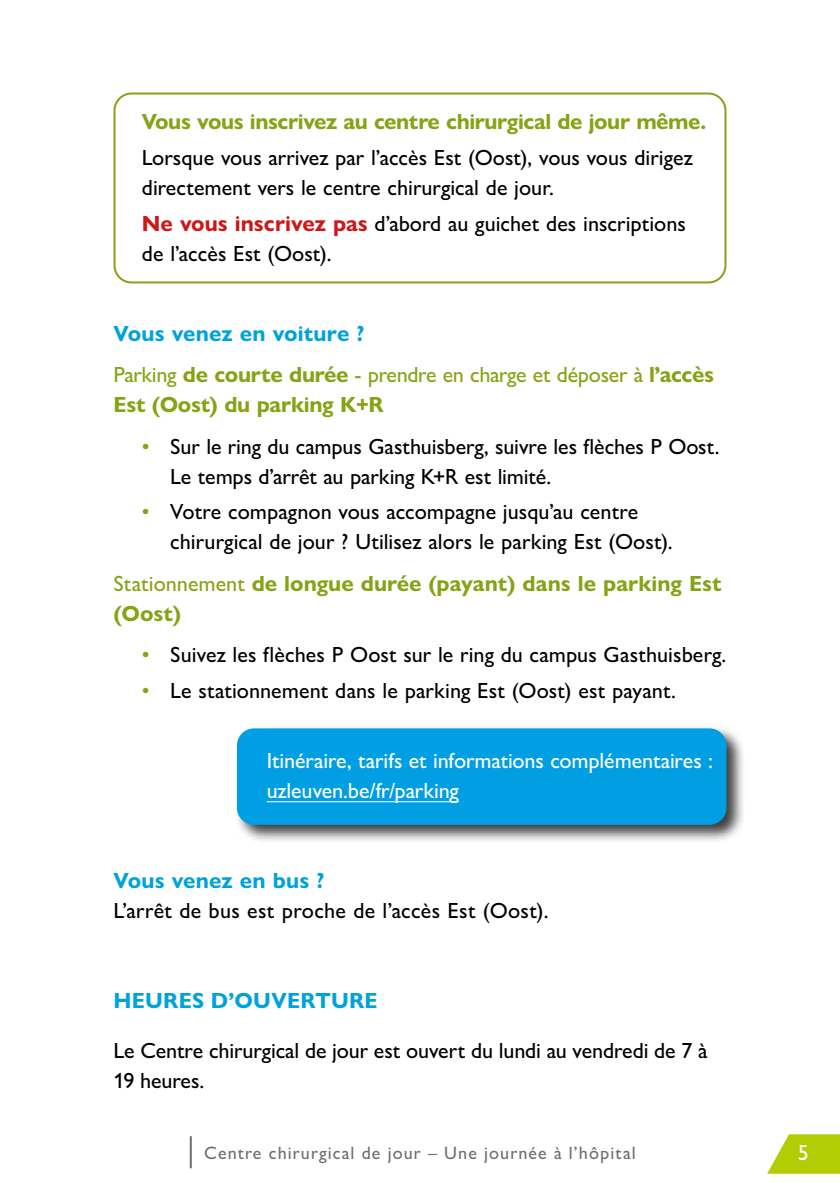
<style>
.page{position:relative;width:840px;height:1191px;background:#fff}
.page>*{position:absolute;margin:0;border:0;box-sizing:border-box;transform-origin:0 0}
.t1{font:500 22px/30px "Gill Sans Nova";color:#000}
.t2{font:700 22px/30px "Gill Sans Nova";letter-spacing:-.015em;color:#86a315}
.t3{font:500 22px/41.4px "Gill Sans Nova";letter-spacing:-.015em;color:#86a315}
.t4{font:500 22px/30px "Gill Sans Nova";letter-spacing:-.005em;color:#fff}
.t5{font:700 22px "Gill Sans Nova";letter-spacing:.01em;color:#00a2dc}
.t6{font:500 18px "Gill Sans Nova";letter-spacing:.06em;color:#706f6f}
.s1{font-weight:700;color:#cd1719}
.s2{font-weight:700;color:#00a2dc}
.s3{font-weight:700}
.s4{color:#86a315}
.s5{font-weight:500}
</style>
<div class="page">
<svg style="left:767px;top:1134px;width:72px;height:39px"></svg>
<hr style="left:190px;top:1136px;width:2px;height:32px;background:#706f6f">
<div style="left:234px;top:725px;width:511px;height:118px;background:#000;opacity:.75"></div>
<div style="left:237px;top:728px;width:489px;height:97px;background:#009fe3;border-radius:17px"></div>
<hr style="left:266px;top:801px;width:193px;height:1px;background:#fff">
<div style="left:113px;top:92px;width:613px;height:191px;border:2px solid #86a315;border-radius:17px"></div>
<p class="t2" style="left:142px;top:107px;width:565px">Vous vous inscrivez au centre chirurgical de jour même.</p>
<p class="t1" style="left:142px;top:142px;width:552px">Lorsque vous arrivez par l’accès Est (Oost), vous vous dirigez directement vers le centre chirurgical de jour.</p>
<p class="t1" style="left:142px;top:208px;width:545px"><span class="s1">Ne vous inscrivez pas</span> d’abord au guichet des inscriptions de l’accès Est (Oost).</p>
<p class="t3" style="left:113px;top:312px;width:601px"><span class="s2">Vous venez en voiture ?<br></span>Parking <span class="s3">de courte durée</span> - prendre en charge et déposer à <span class="s3">l’accès</span></p>
<p class="t2" style="left:113px;top:390px;width:272px">Est (Oost) du parking K+R</p>
<p class="t1" style="left:170px;top:431px;width:550px;text-indent:-28px"><span class="s4">•</span> Sur le ring du campus Gasthuisberg, suivre les flèches P Oost.<br>Le temps d’arrêt au parking K+R est limité.</p>
<p class="t1" style="left:170px;top:496px;width:503px;text-indent:-28px"><span class="s4">•</span> Votre compagnon vous accompagne jusqu’au centre chirurgical de jour ? Utilisez alors le parking Est (Oost).</p>
<p class="t2" style="left:113px;top:568px;width:609px"><span class="s5">Stationnement</span> de longue durée (payant) dans le parking Est (Oost)</p>
<p class="t1" style="left:142px;top:639px;width:585px"><span class="s4">•</span> Suivez les flèches P Oost sur le ring du campus Gasthuisberg.</p>
<p class="t1" style="left:142px;top:675px;width:535px"><span class="s4">•</span> Le stationnement dans le parking Est (Oost) est payant.</p>
<p class="t4" style="left:266px;top:745px;width:447px">Itinéraire, tarifs et informations complémentaires : uzleuven.be/fr/parking</p>
<p class="t5" style="left:113px;top:866px;width:212px">Vous venez en bus ?</p>
<p class="t1" style="left:113px;top:895px;width:436px">L’arrêt de bus est proche de l’accès Est (Oost).</p>
<p class="t5" style="left:113px;top:986px;width:265px">HEURES D’OUVERTURE</p>
<p class="t1" style="left:113px;top:1035px;width:595px">Le Centre chirurgical de jour est ouvert du lundi au vendredi de 7 à<br>19 heures.</p>
<p class="t6" style="left:204px;top:1141px;width:432px">Centre chirurgical de jour – Une journée à l’hôpital</p>
<p class="t4" style="left:797px;top:1137px;width:12px">5</p>
</div>
